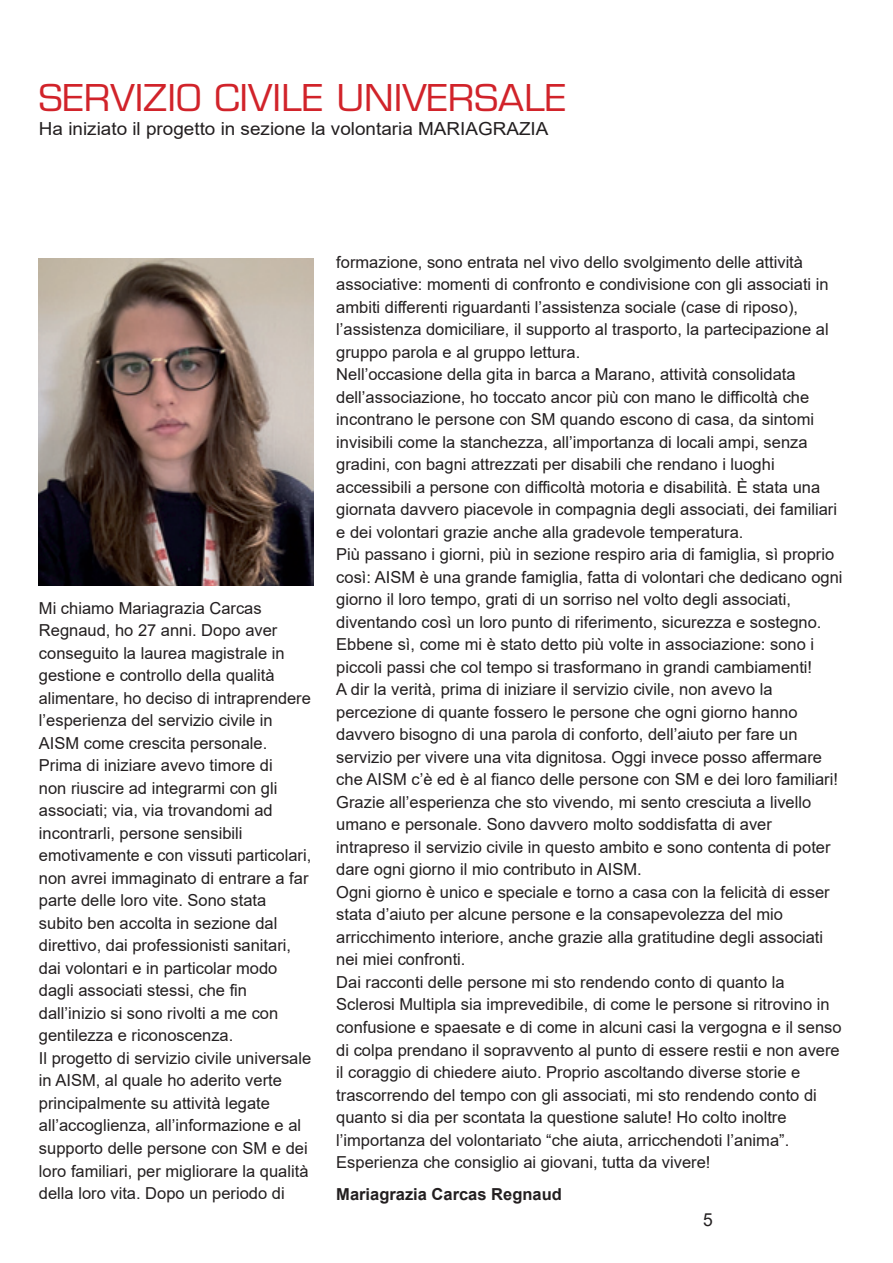
<style>
.page{position:relative;width:893px;height:1263px;background:#fff}
.page>*{position:absolute;margin:0;border:0;box-sizing:border-box;transform-origin:0 0}
.t1{font:36px "Eurostile LT Std";color:#d1232a;scale:1.05 1}
.t2{font:18px "Arial";color:#231f20;scale:1.05 1}
.t3{font:18px "Arial";color:#231f20}
.t4{font:16.5px/22.5px "Arial";color:#231f20}
.t5{font:700 16.5px "Arial";color:#231f20}
</style>
<div class="page">
<img style="left:39px;top:258px;width:275px;height:327px">
<p class="t1" style="left:39px;top:76px;width:504px">SERVIZIO CIVILE UNIVERSALE</p>
<p class="t2" style="left:39px;top:116px;width:487px">Ha iniziato il progetto in sezione la volontaria MARIAGRAZIA</p>
<p class="t4" style="left:39px;top:597px;width:274px">Mi chiamo Mariagrazia Carcas Regnaud, ho 27 anni. Dopo aver conseguito la laurea magistrale in gestione e controllo della qualità alimentare, ho deciso di intraprendere l’esperienza del servizio civile in AISM come crescita personale.<br>Prima di iniziare avevo timore di<br>non riuscire ad integrarmi con gli associati; via, via trovandomi ad incontrarli, persone sensibili emotivamente e con vissuti particolari, non avrei immaginato di entrare a far parte delle loro vite. Sono stata subito ben accolta in sezione dal direttivo, dai professionisti sanitari, dai volontari e in particolar modo dagli associati stessi, che fin dall’inizio si sono rivolti a me con gentilezza e riconoscenza.<br>Il progetto di servizio civile universale in AISM, al quale ho aderito verte principalmente su attività legate all’accoglienza, all’informazione e al supporto delle persone con SM e dei loro familiari, per migliorare la qualità della loro vita. Dopo un periodo di</p>
<p class="t4" style="left:336px;top:251px;width:508px">formazione, sono entrata nel vivo dello svolgimento delle attività associative: momenti di confronto e condivisione con gli associati in ambiti differenti riguardanti l’assistenza sociale (case di riposo), l’assistenza domiciliare, il supporto al trasporto, la partecipazione al gruppo parola e al gruppo lettura.<br>Nell’occasione della gita in barca a Marano, attività consolidata dell’associazione, ho toccato ancor più con mano le difficoltà che incontrano le persone con SM quando escono di casa, da sintomi invisibili come la stanchezza, all’importanza di locali ampi, senza gradini, con bagni attrezzati per disabili che rendano i luoghi accessibili a persone con difficoltà motoria e disabilità. È stata una giornata davvero piacevole in compagnia degli associati, dei familiari e dei volontari grazie anche alla gradevole temperatura.<br>Più passano i giorni, più in sezione respiro aria di famiglia, sì proprio così: AISM è una grande famiglia, fatta di volontari che dedicano ogni giorno il loro tempo, grati di un sorriso nel volto degli associati, diventando così un loro punto di riferimento, sicurezza e sostegno.<br>Ebbene sì, come mi è stato detto più volte in associazione: sono i piccoli passi che col tempo si trasformano in grandi cambiamenti!<br>A dir la verità, prima di iniziare il servizio civile, non avevo la percezione di quante fossero le persone che ogni giorno hanno davvero bisogno di una parola di conforto, dell’aiuto per fare un servizio per vivere una vita dignitosa. Oggi invece posso affermare che AISM c’è ed è al fianco delle persone con SM e dei loro familiari!<br>Grazie all’esperienza che sto vivendo, mi sento cresciuta a livello umano e personale. Sono davvero molto soddisfatta di aver intrapreso il servizio civile in questo ambito e sono contenta di poter dare ogni giorno il mio contributo in AISM.<br>Ogni giorno è unico e speciale e torno a casa con la felicità di esser stata d’aiuto per alcune persone e la consapevolezza del mio arricchimento interiore, anche grazie alla gratitudine degli associati nei miei confronti.<br>Dai racconti delle persone mi sto rendendo conto di quanto la Sclerosi Multipla sia imprevedibile, di come le persone si ritrovino in confusione e spaesate e di come in alcuni casi la vergogna e il senso di colpa prendano il sopravvento al punto di essere restii e non avere il coraggio di chiedere aiuto. Proprio ascoltando diverse storie e trascorrendo del tempo con gli associati, mi sto rendendo conto di quanto si dia per scontata la questione salute! Ho colto inoltre l’importanza del volontariato “che aiuta, arricchendoti l’anima”.<br>Esperienza che consiglio ai giovani, tutta da vivere!</p>
<p class="t5" style="left:336px;top:1182px;width:227px">Mariagrazia Carcas Regnaud</p>
<p class="t3" style="left:703px;top:1207px;width:11px">5</p>
</div>
